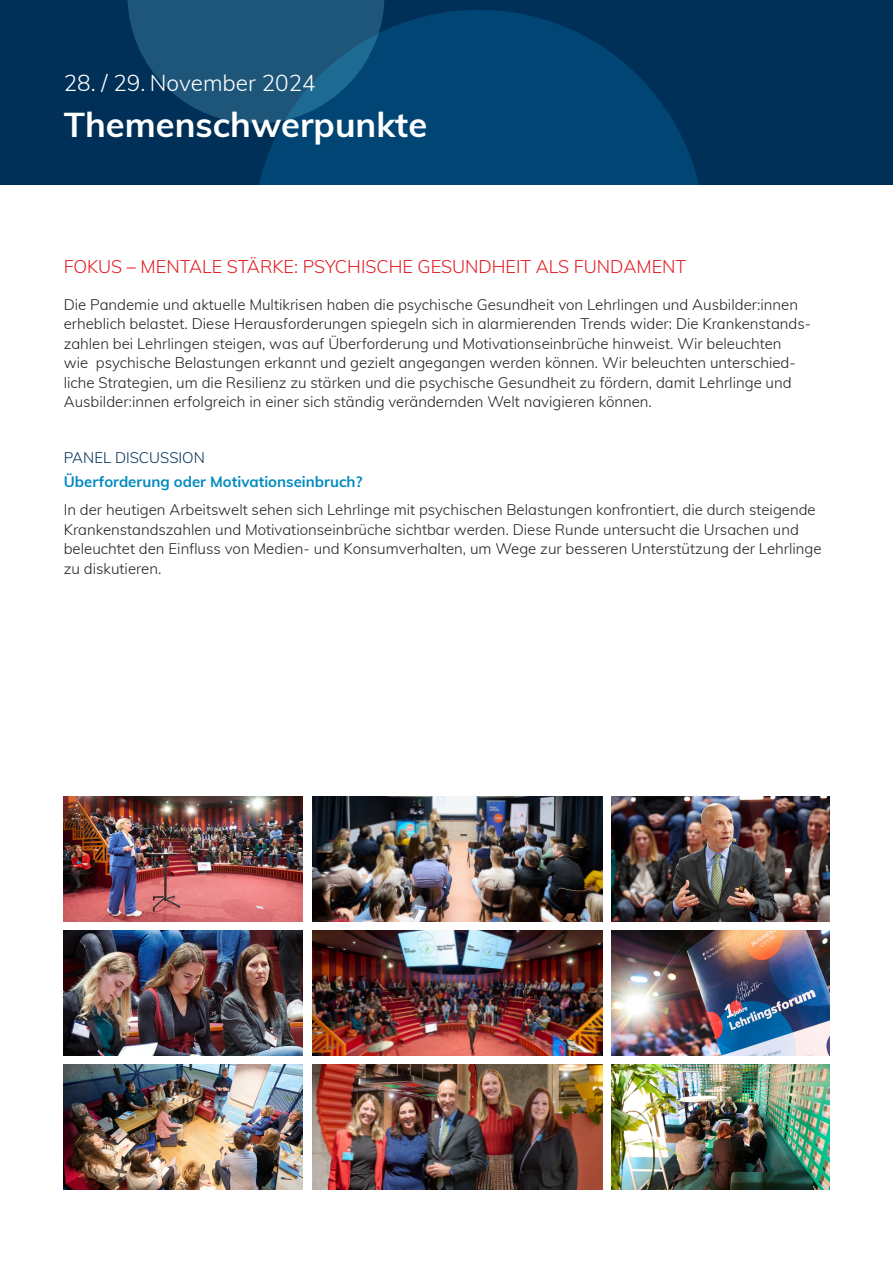
<style>
.page{position:relative;width:893px;height:1263px;background:#fff}
.page>*{position:absolute;margin:0;border:0;box-sizing:border-box;transform-origin:0 0}
.SeitenHead_Muli_34_p{font:700 34.5px "Muli";color:#fff}
.SeitenHead_Muli_14_p{font:300 22.5px "Muli";color:#fff}
.t1{font:300 18px "Muli";color:#e51a23}
.t2{font:300 15px/19.5px "Muli";color:#231f20}
.t3{font:700 15px "Muli";color:#008bc0}
.t4{font:300 15px "Muli";color:#003058}
</style>
<div class="page">
<div style="left:0;top:0;width:893px;height:185px;background:#003058"></div>
<svg style="left:127px;top:0;width:99px;height:120px"></svg>
<svg style="left:226px;top:0;width:473px;height:185px;fill:#004574"></svg>
<img style="left:611px;top:1064px;width:218px;height:125px">
<img style="left:64px;top:1064px;width:239px;height:125px">
<img style="left:312px;top:1064px;width:290px;height:125px">
<img style="left:611px;top:930px;width:218px;height:126px">
<img style="left:64px;top:930px;width:239px;height:126px">
<img style="left:312px;top:930px;width:290px;height:126px">
<img style="left:611px;top:796px;width:218px;height:126px">
<img style="left:64px;top:796px;width:239px;height:126px">
<img style="left:312px;top:796px;width:290px;height:126px">
<p class="SeitenHead_Muli_14_p" style="left:64px;top:66px;width:253px">28. / 29. November 2024</p>
<p class="SeitenHead_Muli_34_p" style="left:64px;top:99px;width:365px">Themenschwerpunkte</p>
<p class="t1" style="left:64px;top:254px;width:624px">FOKUS – MENTALE STÄRKE: PSYCHISCHE GESUNDHEIT ALS FUNDAMENT</p>
<p class="t2" style="left:64px;top:294px;width:749px">Die Pandemie und aktuelle Multikrisen haben die psychische Gesundheit von Lehrlingen und Ausbilder:innen erheblich belastet. Diese Herausforderungen spiegeln sich in alarmierenden Trends wider: Die Krankenstands&shy;zahlen bei Lehrlingen steigen, was auf Überforderung und Motivationseinbrüche hinweist. Wir beleuchten<br>wie psychische Belastungen erkannt und gezielt angegangen werden können. Wir beleuchten unterschied&shy;liche Strategien, um die Resilienz zu stärken und die psychische Gesundheit zu fördern, damit Lehrlinge und Ausbilder:innen erfolgreich in einer sich ständig verändernden Welt navigieren können.</p>
<p class="t4" style="left:64px;top:447px;width:143px">PANEL DISCUSSION</p>
<p class="t3" style="left:64px;top:471px;width:300px">Überforderung oder Motivationseinbruch?</p>
<p class="t2" style="left:64px;top:499px;width:759px">In der heutigen Arbeitswelt sehen sich Lehrlinge mit psychischen Belastungen konfrontiert, die durch steigende Krankenstandszahlen und Motivationseinbrüche sichtbar werden. Diese Runde untersucht die Ursachen und beleuchtet den Einfluss von Medien- und Konsumverhalten, um Wege zur besseren Unterstützung der Lehrlinge zu diskutieren.</p>
</div>
